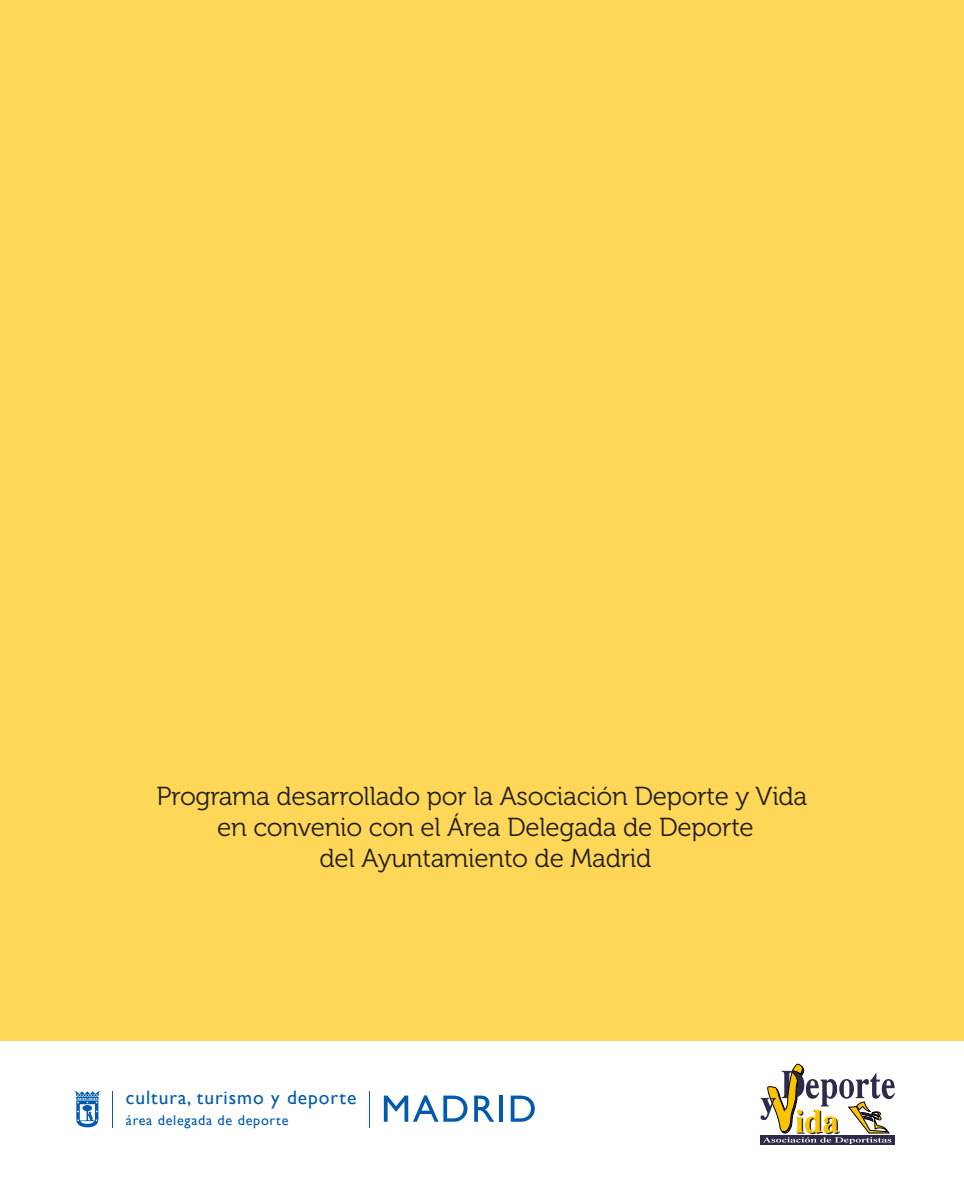
<style>
.page{position:relative;width:964px;height:1191px;background:#fff}
.page>*{position:absolute;margin:0;border:0;box-sizing:border-box;transform-origin:0 0}
.t1{font:26px "Museo 300";letter-spacing:-.01em;color:#231f20}
.t2{font:19.4px "Gill Sans";letter-spacing:.05em;color:#015aaa}
.t3{font:14.2px "Gill Sans";letter-spacing:.05em;color:#015aaa}
</style>
<div class="page">
<div style="left:0;top:0;width:964px;height:1040px;background:#ffd758"></div>
<svg style="left:760px;top:1064px;width:135px;height:80px"></svg>
<hr style="left:112px;top:1091px;width:1px;height:36px;background:#015aaa">
<hr style="left:369px;top:1091px;width:1px;height:36px;background:#015aaa">
<svg style="left:384px;top:1095px;width:83px;height:26px"></svg>
<svg style="left:474px;top:1095px;width:20px;height:26px"></svg>
<hr style="left:499px;top:1095px;width:4px;height:26px;background:#015aaa">
<svg style="left:511px;top:1095px;width:24px;height:26px"></svg>
<svg style="left:74px;top:1091px;width:26px;height:36px"></svg>
<p class="t1" style="left:157px;top:782px;width:652px">Programa desarrollado por la Asociación Deporte y Vida</p>
<p class="t1" style="left:217px;top:813px;width:538px">en convenio con el Área Delegada de Deporte</p>
<p class="t1" style="left:319px;top:844px;width:333px">del Ayuntamiento de Madrid</p>
<p class="t2" style="left:126px;top:1086px;width:232px">cultura, turismo y deporte</p>
<p class="t3" style="left:126px;top:1111px;width:164px">área delegada de deporte</p>
</div>
